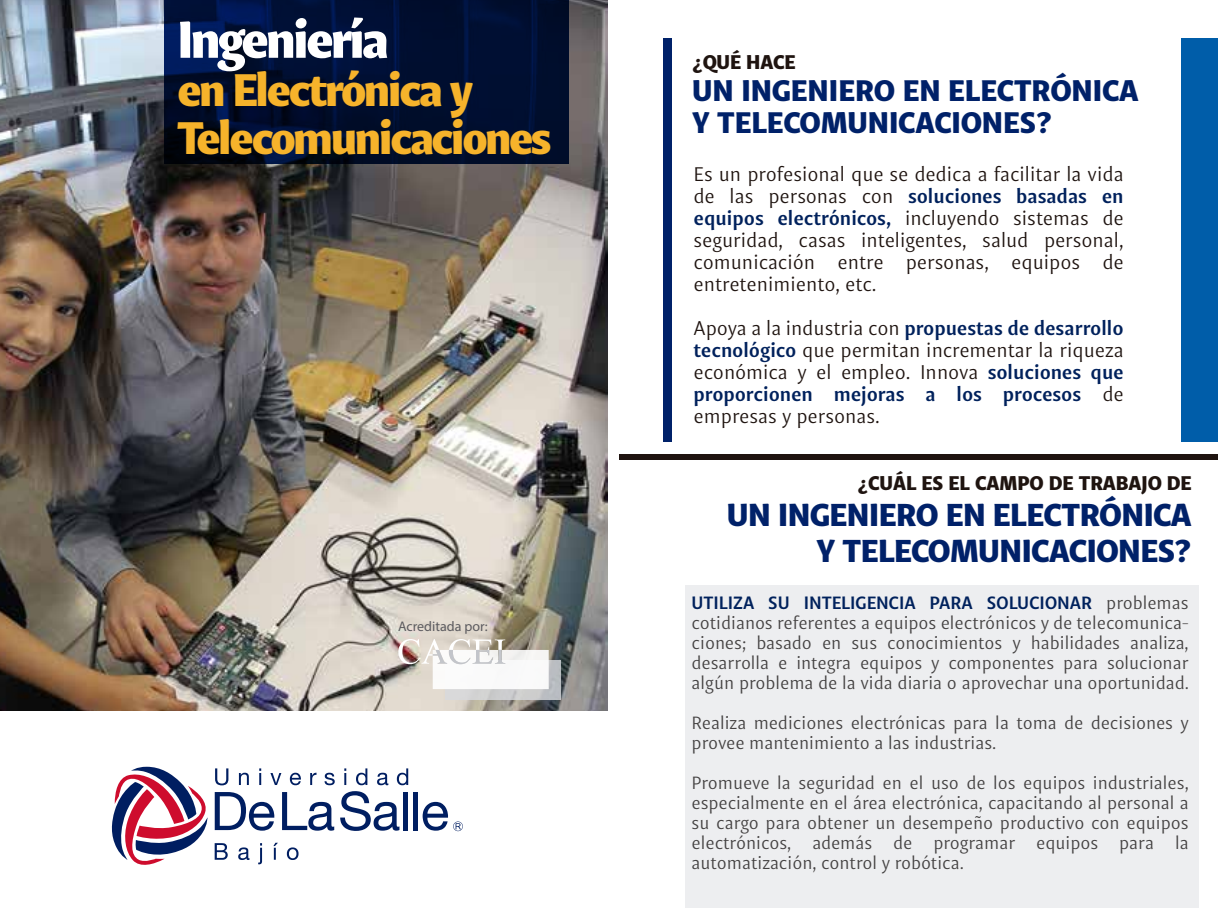
<style>
.page{position:relative;width:1218px;height:908px;background:#fff}
.page>*{position:absolute;margin:0;border:0;box-sizing:border-box;transform-origin:0 0}
.t1{font:900 52px "Indivisa Text Sans";letter-spacing:-.055em;color:#fff}
.t2{font:900 46px/48px "Indivisa Text Sans";letter-spacing:-.055em;color:#f6b32b}
.t3{font:900 32px/36px "Indivisa Text Sans";letter-spacing:-.015em;color:#002169;text-align:right}
.t4{font:900 30px/32px "Indivisa Text Sans";color:#002169}
.t5{font:20px/22px "Indivisa Text Sans";color:#1f1410;text-align:justify}
.t6{font:900 20px "Indivisa Text Sans";color:#1f1410}
.t7{font:18px/20px "Indivisa Text Sans";letter-spacing:-.005em;color:#434141;text-align:justify}
.t8{font:14px "Myriad Pro";color:#5c5b5f}
.s1{font-weight:700;color:#00215c}
</style>
<div class="page">
<div style="left:685px;top:585px;width:513px;height:322px;background:#edeef0"></div>
<div style="left:1181px;top:38px;width:37px;height:403px;background:#005da9"></div>
<div style="left:663px;top:38px;width:8px;height:403px;background:#002169"></div>
<div style="left:619px;top:454px;width:599px;height:5px;background:#1f1410"></div>
<img style="left:0;top:0;width:608px;height:711px">
<svg style="left:215px;top:792px;width:59px;height:38px"></svg>
<svg style="left:282px;top:792px;width:52px;height:38px"></svg>
<svg style="left:340px;top:791px;width:59px;height:39px"></svg>
<hr style="left:403px;top:791px;width:4px;height:38px;background:#001e61">
<hr style="left:414px;top:791px;width:4px;height:38px;background:#001e61">
<svg style="left:215px;top:843px;width:13px;height:16px"></svg>
<svg style="left:238px;top:847px;width:11px;height:12px"></svg>
<svg style="left:258px;top:843px;width:4px;height:20px"></svg>
<svg style="left:273px;top:842px;width:5px;height:17px"></svg>
<svg style="left:287px;top:847px;width:11px;height:12px"></svg>
<svg style="left:423px;top:801px;width:40px;height:29px"></svg>
<svg style="left:111px;top:766px;width:97px;height:99px"></svg>
<svg style="left:215px;top:768px;width:13px;height:17px"></svg>
<svg style="left:239px;top:772px;width:10px;height:12px"></svg>
<svg style="left:259px;top:768px;width:2px;height:16px"></svg>
<svg style="left:270px;top:773px;width:11px;height:11px"></svg>
<svg style="left:290px;top:772px;width:11px;height:12px"></svg>
<svg style="left:310px;top:772px;width:6px;height:12px"></svg>
<svg style="left:324px;top:772px;width:11px;height:12px"></svg>
<svg style="left:344px;top:768px;width:2px;height:16px"></svg>
<svg style="left:356px;top:768px;width:11px;height:16px"></svg>
<svg style="left:377px;top:772px;width:11px;height:12px"></svg>
<svg style="left:397px;top:768px;width:11px;height:16px"></svg>
<svg style="left:164px;top:0;width:404px;height:164px;background:#000e30"></svg>
<div style="left:445px;top:659px;width:116px;height:39px;background:linear-gradient(to right,#dddcdc,#bfc1c4)"></div>
<svg style="left:398px;top:638px;width:151px;height:50px"></svg>
<h1 class="t1" style="left:177px;top:-6px;width:214px">Ingeniería</h1>
<h2 class="t2" style="left:177px;top:62px;width:376px">en Electrónica y<br>Telecomunicaciones</h2>
<p class="t8" style="left:398px;top:617px;width:91px">Acreditada por:</p>
<p class="t6" style="left:692px;top:44px;width:105px">¿QUÉ HACE</p>
<h3 class="t4" style="left:692px;top:72px;width:448px">UN INGENIERO EN ELECTRÓNICA<br>Y TELECOMUNICACIONES?</h3>
<p class="t5" style="left:693px;top:162px;width:432px">Es un profesional que se dedica a facilitar la vida de las personas con <span class="s1">soluciones basadas en equipos electrónicos,</span> incluyendo sistemas de seguridad, casas inteligentes, salud personal, comunicación entre personas, equipos de entretenimiento, etc.</p>
<p class="t5" style="left:693px;top:316px;width:432px">Apoya a la industria con <span class="s1">propuestas de desarrollo tecnológico</span> que permitan incrementar la riqueza económica y el empleo. Innova <span class="s1">soluciones que proporcionen mejoras a los procesos</span> de empresas y personas.</p>
<p class="t6" style="left:857px;top:465px;width:336px">¿CUÁL ES EL CAMPO DE TRABAJO DE</p>
<h3 class="t3" style="left:727px;top:494px;width:466px">UN INGENIERO EN ELECTRÓNICA<br>Y TELECOMUNICACIONES?</h3>
<p class="t7" style="left:691px;top:591px;width:499px"><span class="s1">UTILIZA SU INTELIGENCIA PARA SOLUCIONAR</span> problemas cotidianos referentes a equipos electrónicos y de telecomunica&shy;ciones; basado en sus conocimientos y habilidades analiza, desarrolla e integra equipos y componentes para solucionar algún problema de la vida diaria o aprovechar una oportunidad.</p>
<p class="t7" style="left:691px;top:711px;width:499px">Realiza mediciones electrónicas para la toma de decisiones y provee mantenimiento a las industrias.</p>
<p class="t7" style="left:691px;top:771px;width:499px">Promueve la seguridad en el uso de los equipos industriales, especialmente en el área electrónica, capacitando al personal a su cargo para obtener un desempeño productivo con equipos electrónicos, además de programar equipos para la automatización, control y robótica.</p>
</div>
